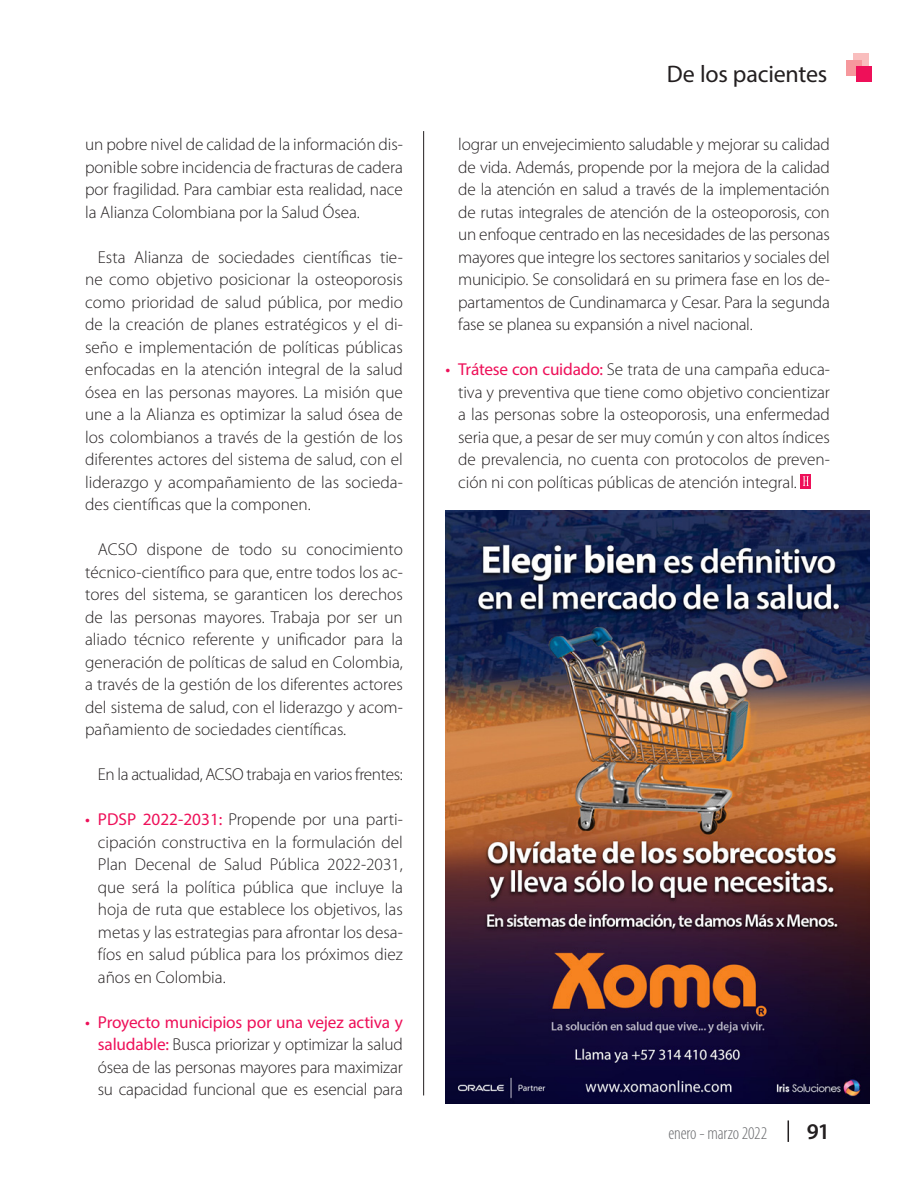
<style>
.page{position:relative;width:915px;height:1191px;background:#fff}
.page>*{position:absolute;margin:0;border:0;box-sizing:border-box;transform-origin:0 0}
.t1{font:24px "Myriad Pro";letter-spacing:-.01em;color:#231f20}
.t2{font:600 22.5px "Myriad Pro";color:#231f20}
.t3{font:300 condensed 18px "Myriad Pro";letter-spacing:-.01em;color:#6c6d70}
.TEXTO_GENERAL_OK{font:300 17.25px/22.5px "Myriad Pro";letter-spacing:-.005em;color:#231f20;text-align:justify}
.s1{font-weight:400;color:#ee1059}
</style>
<div class="page">
<svg style="left:787px;top:1120px;width:1px;height:21px"></svg>
<div style="left:852px;top:53px;width:16px;height:16px;background:#f9bebe"></div>
<div style="left:846px;top:60px;width:16px;height:16px;background:#f6989d"></div>
<div style="left:855px;top:66px;width:16px;height:16px;background:#ee1059"></div>
<hr style="left:423px;top:131px;width:1px;height:964px;background:#231f20">
<svg style="left:800px;top:474px;width:10px;height:15px"></svg>
<svg style="left:802px;top:476px;width:6px;height:10px"></svg>
<img style="left:445px;top:510px;width:424px;height:593px">
<p class="TEXTO_GENERAL_OK" style="left:85px;top:133px;width:319px">un pobre nivel de calidad de la información dis&shy;ponible sobre incidencia de fracturas de cadera por fragilidad. Para cambiar esta realidad, nace la Alianza Colombiana por la Salud Ósea.</p>
<p class="TEXTO_GENERAL_OK" style="left:85px;top:246px;width:319px;text-indent:13px">Esta Alianza de sociedades científicas tie&shy;ne como objetivo posicionar la osteoporosis como prioridad de salud pública, por medio de la creación de planes estratégicos y el di&shy;seño e implementación de políticas públicas enfocadas en la atención integral de la salud ósea en las personas mayores. La misión que une a la Alianza es optimizar la salud ósea de los colombianos a través de la gestión de los diferentes actores del sistema de salud, con el liderazgo y acompañamiento de las socieda&shy;des científicas que la componen.</p>
<p class="TEXTO_GENERAL_OK" style="left:85px;top:538px;width:319px;text-indent:13px">ACSO dispone de todo su conocimiento técnico-científico para que, entre todos los ac&shy;tores del sistema, se garanticen los derechos de las personas mayores. Trabaja por ser un aliado técnico referente y unificador para la generación de políticas de salud en Colombia, a través de la gestión de los diferentes actores del sistema de salud, con el liderazgo y acom&shy;pañamiento de sociedades científicas.</p>
<p class="TEXTO_GENERAL_OK" style="left:98px;top:763px;width:306px">En la actualidad, ACSO trabaja en varios frentes:</p>
<p class="TEXTO_GENERAL_OK" style="left:98px;top:808px;width:306px;text-indent:-13px"><span class="s1">• PDSP 2022-2031:</span> Propende por una parti&shy;cipación constructiva en la formulación del Plan Decenal de Salud Pública 2022-2031, que será la política pública que incluye la hoja de ruta que establece los objetivos, las metas y las estrategias para afrontar los desa&shy;fíos en salud pública para los próximos diez años en Colombia.</p>
<p class="TEXTO_GENERAL_OK" style="left:98px;top:1011px;width:306px;text-indent:-13px"><span class="s1">• Proyecto municipios por una vejez activa y saludable:</span> Busca priorizar y optimizar la salud ósea de las personas mayores para maximizar su capacidad funcional que es esencial para</p>
<h1 class="t1" style="left:666px;top:59px;width:162px">De los pacientes</h1>
<p class="TEXTO_GENERAL_OK" style="left:458px;top:133px;width:373px">lograr un envejecimiento saludable y mejorar su calidad de vida. Además, propende por la mejora de la calidad de la atención en salud a través de la implementación de rutas integrales de atención de la osteoporosis, con un enfoque centrado en las necesidades de las personas mayores que integre los sectores sanitarios y sociales del municipio. Se consolidará en su primera fase en los de&shy;partamentos de Cundinamarca y Cesar. Para la segunda fase se planea su expansión a nivel nacional.</p>
<p class="TEXTO_GENERAL_OK" style="left:458px;top:358px;width:373px;text-indent:-13px"><span class="s1">• Trátese con cuidado:</span> Se trata de una campaña educa&shy;tiva y preventiva que tiene como objetivo concientizar a las personas sobre la osteoporosis, una enfermedad seria que, a pesar de ser muy común y con altos índices de prevalencia, no cuenta con protocolos de preven&shy;ción ni con políticas públicas de atención integral.</p>
<p class="t3" style="left:668px;top:1123px;width:100px">enero - marzo 2022</p>
<h2 class="t2" style="left:806px;top:1116px;width:25px">91</h2>
</div>
